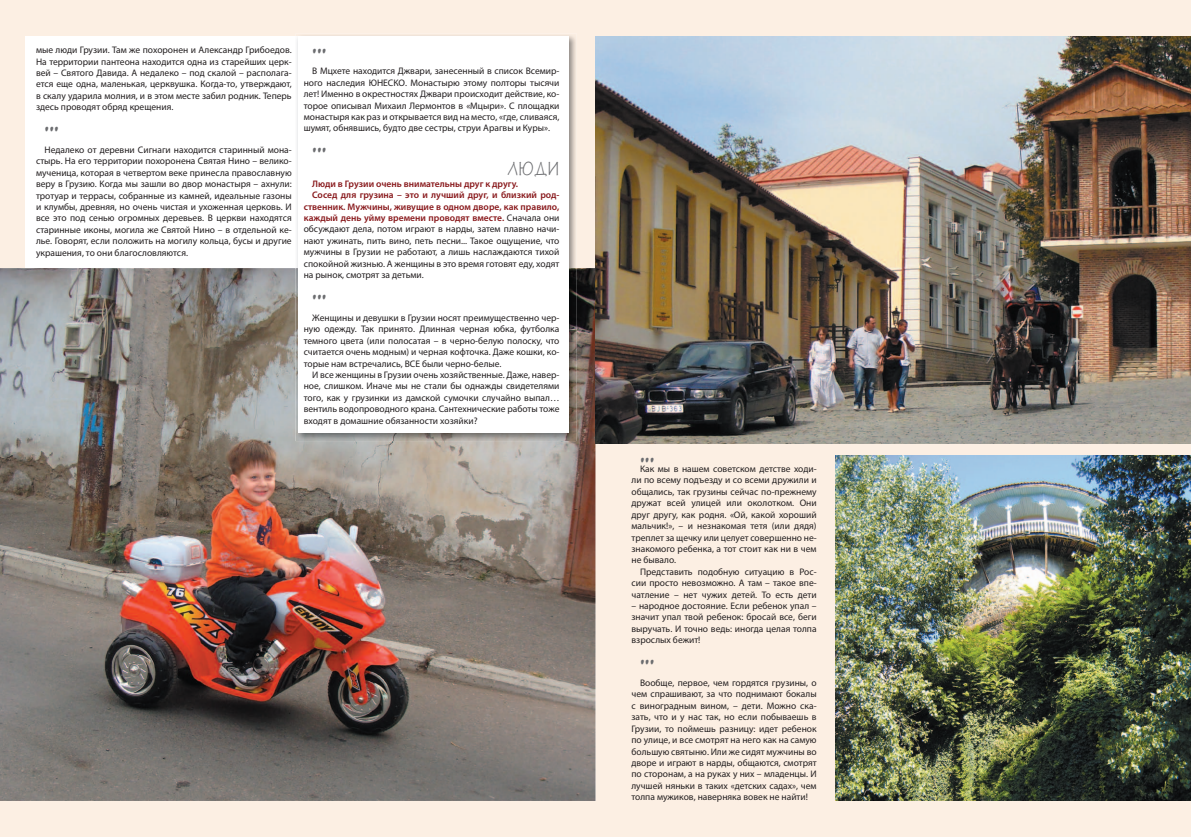
<style>
.page{position:relative;width:1191px;height:837px;background:#fff}
.page>*{position:absolute;margin:0;border:0;box-sizing:border-box;transform-origin:0 0}
.t1{font:30px "Technical Di";color:#6c6d70}
.t2{font:20px "Technical Di";color:#6c6d70}
.t3{font:9.5px/11.4px "Myriad Pro";color:#231f20;text-align:justify}
.t4{font:600 9.5px "Myriad Pro";color:#88181b}
.s1{font-weight:400;color:#231f20}
</style>
<div class="page">
<div style="left:0;top:0;width:1191px;height:836px;background:#fcefe3"></div>
<div style="left:26px;top:36px;width:278px;height:389px;background:#fff"></div>
<img style="left:0;top:268px;width:595px;height:532px">
<img style="left:295px;top:34px;width:282px;height:407px">
<img style="left:295px;top:36px;width:3px;height:232px">
<div style="left:298px;top:36px;width:270px;height:396px;background:#fff"></div>
<img style="left:595px;top:36px;width:596px;height:407px">
<img style="left:836px;top:455px;width:355px;height:345px">
<p class="t3" style="left:36px;top:44px;width:257px">мые люди Грузии. Там же похоронен и Александр Грибоедов.<br>На территории пантеона находится одна из старейших церк&shy;вей – Святого Давида. А недалеко – под скалой – располага&shy;ется еще одна, маленькая, церквушка. Когда-то, утверждают, в скалу ударила молния, и в этом месте забил родник. Теперь здесь проводят обряд крещения.</p>
<h1 class="t1" style="left:45px;top:107px;width:16px">...</h1>
<p class="t3" style="left:36px;top:144px;width:257px;text-indent:9px">Недалеко от деревни Сигнаги находится старинный мона&shy;стырь. На его территории похоронена Святая Нино – велико&shy;мученица, которая в четвертом веке принесла православную веру в Грузию. Когда мы зашли во двор монастыря – ахнули: тротуар и террасы, собранные из камней, идеальные газоны и клумбы, древняя, но очень чистая и ухоженная церковь. И все это под сенью огромных деревьев. В церкви находятся старинные иконы, могила же Святой Нино – в отдельной ке&shy;лье. Говорят, если положить на могилу кольца, бусы и другие украшения, то они благословляются.</p>
<h1 class="t1" style="left:312px;top:29px;width:16px">...</h1>
<p class="t3" style="left:304px;top:65px;width:257px;text-indent:9px">В Мцхете находится Джвари, занесенный в список Всемир&shy;ного наследия ЮНЕСКО. Монастырю этому полторы тысячи лет! Именно в окрестностях Джвари происходит действие, ко&shy;торое описывал Михаил Лермонтов в «Мцыри». С площадки монастыря как раз и открывается вид на место, «где, сливаяся, шумят, обнявшись, будто две сестры, струи Арагвы и Куры».</p>
<h1 class="t1" style="left:312px;top:129px;width:16px">...</h1>
<h2 class="t2" style="left:507px;top:160px;width:54px">ЛЮДИ</h2>
<p class="t4" style="left:312px;top:177px;width:207px">Люди в Грузии очень внимательны друг к другу.</p>
<p class="t4" style="left:312px;top:189px;width:249px">Сосед для грузина – это и лучший друг, и близкий род-</p>
<p class="t4" style="left:304px;top:200px;width:257px">ственник. Мужчины, живущие в одном дворе, как правило,</p>
<p class="t4" style="left:304px;top:212px;width:257px">каждый день уйму времени проводят вместе. <span class="s1">Сначала они</span></p>
<p class="t3" style="left:304px;top:223px;width:257px">обсуждают дела, потом играют в нарды, затем плавно начи-</p>
<p class="t3" style="left:304px;top:235px;width:257px">нают ужинать, пить вино, петь песни... Такое ощущение, что</p>
<p class="t3" style="left:304px;top:246px;width:257px">мужчины в Грузии не работают, а лишь наслаждаются тихой</p>
<p class="t3" style="left:304px;top:257px;width:257px">спокойной жизнью. А женщины в это время готовят еду, ходят</p>
<p class="t3" style="left:304px;top:269px;width:122px">на рынок, смотрят за детьми.</p>
<h1 class="t1" style="left:312px;top:275px;width:16px">...</h1>
<p class="t3" style="left:304px;top:312px;width:257px;text-indent:9px">Женщины и девушки в Грузии носят преимущественно чер&shy;ную одежду. Так принято. Длинная черная юбка, футболка темного цвета (или полосатая – в черно-белую полоску, что считается очень модным) и черная кофточка. Даже кошки, ко&shy;торые нам встречались, ВСЕ были черно-белые.</p>
<p class="t3" style="left:304px;top:369px;width:257px;text-indent:9px">И все женщины в Грузии очень хозяйственные. Даже, навер&shy;ное, слишком. Иначе мы не стали бы однажды свидетелями того, как у грузинки из дамской сумочки случайно выпал… вентиль водопроводного крана. Сантехнические работы тоже входят в домашние обязанности хозяйки?</p>
<h1 class="t1" style="left:640px;top:438px;width:16px">...</h1>
<p class="t3" style="left:631px;top:463px;width:187px;text-indent:9px">Как мы в нашем советском детстве ходи&shy;ли по всему подъезду и со всеми дружили и общались, так грузины сейчас по-прежнему дружат всей улицей или околотком. Они друг другу, как родня. «Ой, какой хороший мальчик!», – и незнакомая тетя (или дядя) треплет за щечку или целует совершенно не&shy;знакомого ребенка, а тот стоит как ни в чем не бывало.</p>
<p class="t3" style="left:631px;top:565px;width:187px;text-indent:9px">Представить подобную ситуацию в Рос&shy;сии просто невозможно. А там – такое впе&shy;чатление – нет чужих детей. То есть дети</p>
<p class="t3" style="left:631px;top:599px;width:187px">– народное достояние. Если ребенок упал – значит упал твой ребенок: бросай все, беги выручать. И точно ведь: иногда целая толпа взрослых бежит!</p>
<h1 class="t1" style="left:640px;top:640px;width:16px">...</h1>
<p class="t3" style="left:631px;top:676px;width:187px;text-indent:9px">Вообще, первое, чем гордятся грузины, о чем спрашивают, за что поднимают бокалы с виноградным вином, – дети. Можно ска&shy;зать, что и у нас так, но если побываешь в Грузии, то поймешь разницу: идет ребенок по улице, и все смотрят на него как на самую большую святыню. Или же сидят мужчины во дворе и играют в нарды, общаются, смотрят по сторонам, а на руках у них – младенцы. И лучшей няньки в таких «детских садах», чем толпа мужиков, наверняка вовек не найти!</p>
</div>
